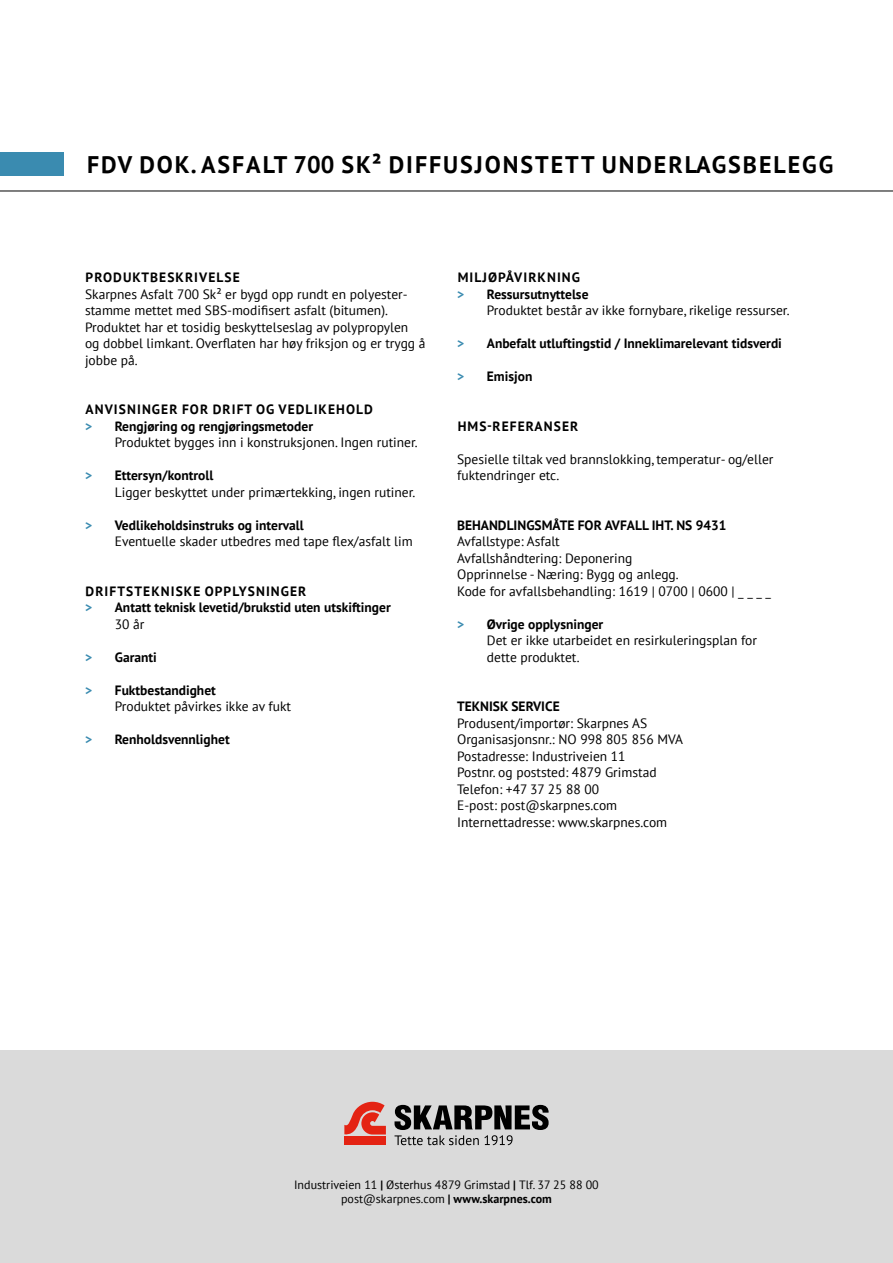
<style>
.page{position:relative;width:893px;height:1263px;background:#fff}
.page>*{position:absolute;margin:0;border:0;box-sizing:border-box;transform-origin:0 0}
.t1{font:700 24px "PT Sans";letter-spacing:.08em;color:#000}
.t2{font:13.5px/16.5px "PT Sans";color:#000}
.t3{font:700 13.5px "PT Sans";color:#000}
.t4{font:700 13.5px "PT Sans";letter-spacing:.08em;color:#000}
.t5{font:700 13.5px/16.5px "PT Sans";letter-spacing:.04em;color:#000}
.t6{font:12px/14.4px "PT Sans";color:#000;text-align:center}
.s1{color:#3a8bb0}
.s2{font-weight:700;color:#3a8bb0}
.s3{font-weight:700}
</style>
<div class="page">
<div style="left:0;top:1050px;width:893px;height:213px;background:#dadada"></div>
<div style="left:344px;top:1136px;width:42px;height:9px;background:#e42313"></div>
<svg style="left:344px;top:1102px;width:42px;height:33px"></svg>
<svg style="left:395px;top:1105px;width:154px;height:40px"></svg>
<div style="left:0;top:153px;width:64px;height:23px;background:#3a8bb0"></div>
<hr style="left:0;top:191px;width:893px;height:1px;background:#000">
<h1 class="t1" style="left:87px;top:148px;width:748px">FDV DOK. ASFALT 700 SK² DIFFUSJONSTETT UNDERLAGSBELEGG</h1>
<p class="t4" style="left:86px;top:269px;width:156px">PRODUKTBESKRIVELSE</p>
<p class="t2" style="left:85px;top:285px;width:342px">Skarpnes Asfalt 700 Sk² er bygd opp rundt en polyester&shy;stamme mettet med SBS-modifisert asfalt (bitumen).<br>Produktet har et tosidig beskyttelseslag av polypropylen og dobbel limkant. Overflaten har høy friksjon og er trygg å jobbe på.</p>
<p class="t5" style="left:85px;top:401px;width:289px">ANVISNINGER FOR DRIFT OG VEDLIKEHOLD <span class="s1">&gt;</span> Rengjøring og rengjøringsmetoder</p>
<p class="t2" style="left:115px;top:434px;width:304px">Produktet bygges inn i konstruksjonen. Ingen rutiner.</p>
<p class="t2" style="left:115px;top:467px;width:302px;text-indent:-30px"><span class="s2">&gt;</span> <span class="s3">Ettersyn/kontroll<br></span>Ligger beskyttet under primærtekking, ingen rutiner.</p>
<p class="t2" style="left:115px;top:516px;width:299px;text-indent:-30px"><span class="s2">&gt;</span> <span class="s3">Vedlikeholdsinstruks og intervall<br></span>Eventuelle skader utbedres med tape flex/asfalt lim</p>
<p class="t4" style="left:86px;top:582px;width:222px">DRIFTSTEKNISKE OPPLYSNINGER</p>
<p class="t3" style="left:85px;top:599px;width:307px"><span class="s1">&gt;</span> Antatt teknisk levetid/brukstid uten utskiftinger</p>
<p class="t2" style="left:115px;top:615px;width:31px">30 år</p>
<p class="t3" style="left:85px;top:648px;width:73px"><span class="s1">&gt;</span> Garanti</p>
<p class="t2" style="left:115px;top:681px;width:178px;text-indent:-30px"><span class="s2">&gt;</span> <span class="s3">Fuktbestandighet<br></span>Produktet påvirkes ikke av fukt</p>
<p class="t3" style="left:85px;top:730px;width:146px"><span class="s1">&gt;</span> Renholdsvennlighet</p>
<p class="t4" style="left:458px;top:268px;width:124px">MILJØPÅVIRKNING</p>
<p class="t3" style="left:457px;top:285px;width:133px"><span class="s1">&gt;</span> Ressursutnyttelse</p>
<p class="t2" style="left:487px;top:302px;width:304px">Produktet består av ikke fornybare, rikelige ressurser.</p>
<p class="t3" style="left:457px;top:334px;width:326px"><span class="s1">&gt;</span> Anbefalt utluftingstid / Inneklimarelevant tidsverdi</p>
<p class="t3" style="left:457px;top:367px;width:77px"><span class="s1">&gt;</span> Emisjon</p>
<p class="t4" style="left:458px;top:417px;width:122px">HMS-REFERANSER</p>
<p class="t2" style="left:457px;top:450px;width:318px">Spesielle tiltak ved brannslokking, temperatur- og/eller fuktendringer etc.</p>
<p class="t3" style="left:457px;top:516px;width:271px">BEHANDLINGSMÅTE FOR AVFALL IHT. NS 9431</p>
<p class="t2" style="left:457px;top:533px;width:315px">Avfallstype: Asfalt<br>Avfallshåndtering: Deponering<br>Opprinnelse - Næring: Bygg og anlegg.<br>Kode for avfallsbehandling: 1619 | 0700 | 0600 | _ _ _ _</p>
<p class="t2" style="left:487px;top:615px;width:272px;text-indent:-30px"><span class="s2">&gt;</span> <span class="s3">Øvrige opplysninger<br></span>Det er ikke utarbeidet en resirkuleringsplan for dette produktet.</p>
<p class="t3" style="left:457px;top:697px;width:104px">TEKNISK SERVICE</p>
<p class="t2" style="left:457px;top:714px;width:227px">Produsent/importør: Skarpnes AS<br>Organisasjonsnr.: NO 998 805 856 MVA<br>Postadresse: Industriveien 11<br>Postnr. og poststed: 4879 Grimstad<br>Telefon: +47 37 25 88 00<br>E-post: post@skarpnes.com<br>Internettadresse: www.skarpnes.com</p>
<p class="t6" style="left:294px;top:1177px;width:306px">Industriveien 11 <span class="s3">|</span> Østerhus 4879 Grimstad <span class="s3">|</span> Tlf. 37 25 88 00 post@skarpnes.com <span class="s3">| www.skarpnes.com</span></p>
</div>
